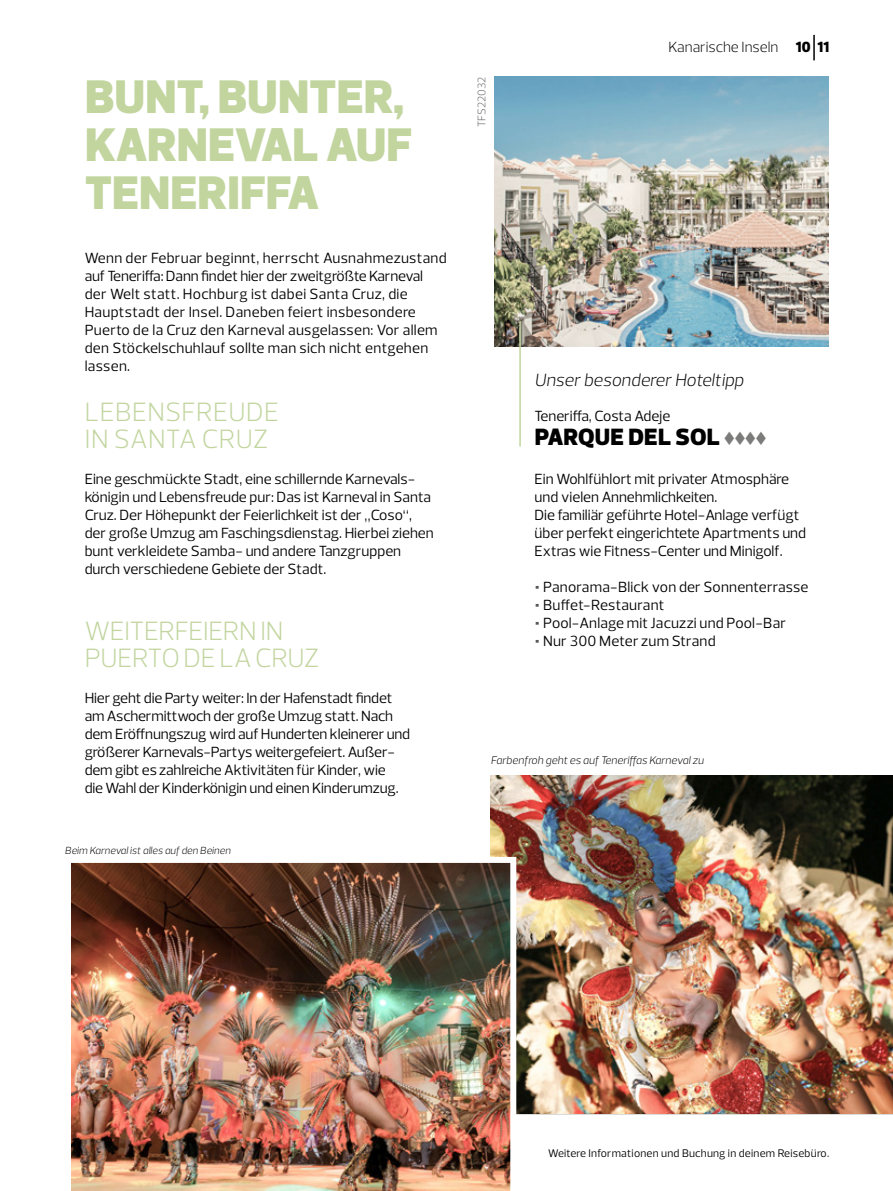
<style>
.page{position:relative;width:893px;height:1191px;background:#fff}
.page>*{position:absolute;margin:0;border:0;box-sizing:border-box;transform-origin:0 0}
.t1{font:900 48px/48px "Prelo";letter-spacing:.005em;color:#c2d59f}
.t2{font:300 27px/27px "Prelo";letter-spacing:-.01em;color:#c2d59f}
.t3{font:300 27px/27px "Prelo";letter-spacing:.01em;color:#c2d59f}
.t4{font:900 24px "Prelo";color:#000}
.t5{font:italic 300 18px "Prelo";color:#000}
.t6{font:15px/18px "Prelo";color:#000}
.t7{font:15px/18px "Prelo";letter-spacing:.02em;color:#000}
.t8{font:300 15px "Prelo";color:#000}
.t9{font:11.25px "Prelo";letter-spacing:.02em;color:#000}
.t10{font:italic 300 11.25px "Prelo";color:#000}
.t11{font:300 11.25px "Prelo";color:#636362}
.t12{font:italic 300 10.5px "Prelo";color:#000}
.s1{font-weight:900}
.s2{font-family:"DERPI2015";font-weight:400;color:#7b7b7a}
.s3{font-weight:700;font-size:18.75px;color:#575756}
</style>
<div class="page">
<img style="left:491px;top:775px;width:402px;height:338px">
<img style="left:494px;top:77px;width:334px;height:270px">
<hr style="left:519px;top:321px;width:2px;height:125px;background:#c2d59f">
<img style="left:71px;top:857px;width:445px;height:334px">
<hr style="left:813px;top:35px;width:2px;height:25px;background:#000">
<h1 class="t1" style="left:85px;top:73px;width:329px">BUNT, BUNTER,<br>KARNEVAL AUF<br>TENERIFFA</h1>
<p class="t7" style="left:85px;top:249px;width:364px">Wenn der Februar beginnt, herrscht Ausnahmezustand auf Teneriffa: Dann findet hier der zweitgrößte Karneval der Welt statt. Hochburg ist dabei Santa Cruz, die Hauptstadt der Insel. Daneben feiert insbesondere Puerto de la Cruz den Karneval ausgelassen: Vor allem den Stöckelschuhlauf sollte man sich nicht entgehen lassen.</p>
<h2 class="t3" style="left:85px;top:398px;width:196px">LEBENSFREUDE<br>IN SANTA CRUZ</h2>
<p class="t6" style="left:85px;top:470px;width:351px">Eine geschmückte Stadt, eine schillernde Karnevals&shy;königin und Lebensfreude pur: Das ist Karneval in Santa Cruz. Der Höhepunkt der Feierlichkeit ist der „Coso“, der große Umzug am Faschingsdienstag. Hierbei ziehen bunt verkleidete Samba- und andere Tanzgruppen durch verschiedene Gebiete der Stadt.</p>
<h2 class="t2" style="left:85px;top:618px;width:236px">WEITERFEIERN IN<br>PUERTO DE LA CRUZ</h2>
<p class="t6" style="left:85px;top:689px;width:327px">Hier geht die Party weiter: In der Hafenstadt findet am Aschermittwoch der große Umzug statt. Nach dem Eröffnungszug wird auf Hunderten kleinerer und größerer Karnevals-Partys weitergefeiert. Außer&shy;dem gibt es zahlreiche Aktivitäten für Kinder, wie<br>die Wahl der Kinderkönigin und einen Kinderumzug.</p>
<p class="t12" style="left:65px;top:844px;width:167px">Beim Karneval ist alles auf den Beinen</p>
<p class="t11" style="left:475px;top:127px;width:52px;rotate:-90deg">TFS22032</p>
<p class="t8" style="left:669px;top:38px;width:162px">Kanarische Inseln <span class="s1">10 11</span></p>
<p class="t5" style="left:535px;top:368px;width:211px">Unser besonderer Hoteltipp</p>
<p class="t6" style="left:535px;top:407px;width:137px">Teneriffa, Costa Adeje</p>
<h3 class="t4" style="left:535px;top:422px;width:233px">PARQUE DEL SOL <span class="s2">7777</span></h3>
<p class="t6" style="left:535px;top:470px;width:273px">Ein Wohlfühlort mit privater Atmosphäre und vielen Annehmlichkeiten.<br>Die familiär geführte Hotel-Anlage verfügt über perfekt eingerichtete Apartments und Extras wie Fitness-Center und Minigolf.</p>
<p class="t6" style="left:535px;top:578px;width:275px"><span class="s3">•</span> Panorama-Blick von der Sonnenterrasse</p>
<p class="t6" style="left:535px;top:596px;width:131px"><span class="s3">•</span> Buffet-Restaurant</p>
<p class="t6" style="left:535px;top:614px;width:253px"><span class="s3">•</span> Pool-Anlage mit Jacuzzi und Pool-Bar</p>
<p class="t6" style="left:535px;top:632px;width:183px"><span class="s3">•</span> Nur 300 Meter zum Strand</p>
<p class="t10" style="left:491px;top:753px;width:214px">Farbenfroh geht es auf Teneriffas Karneval zu</p>
<p class="t9" style="left:548px;top:1146px;width:283px">Weitere Informationen und Buchung in deinem Reisebüro.</p>
</div>
